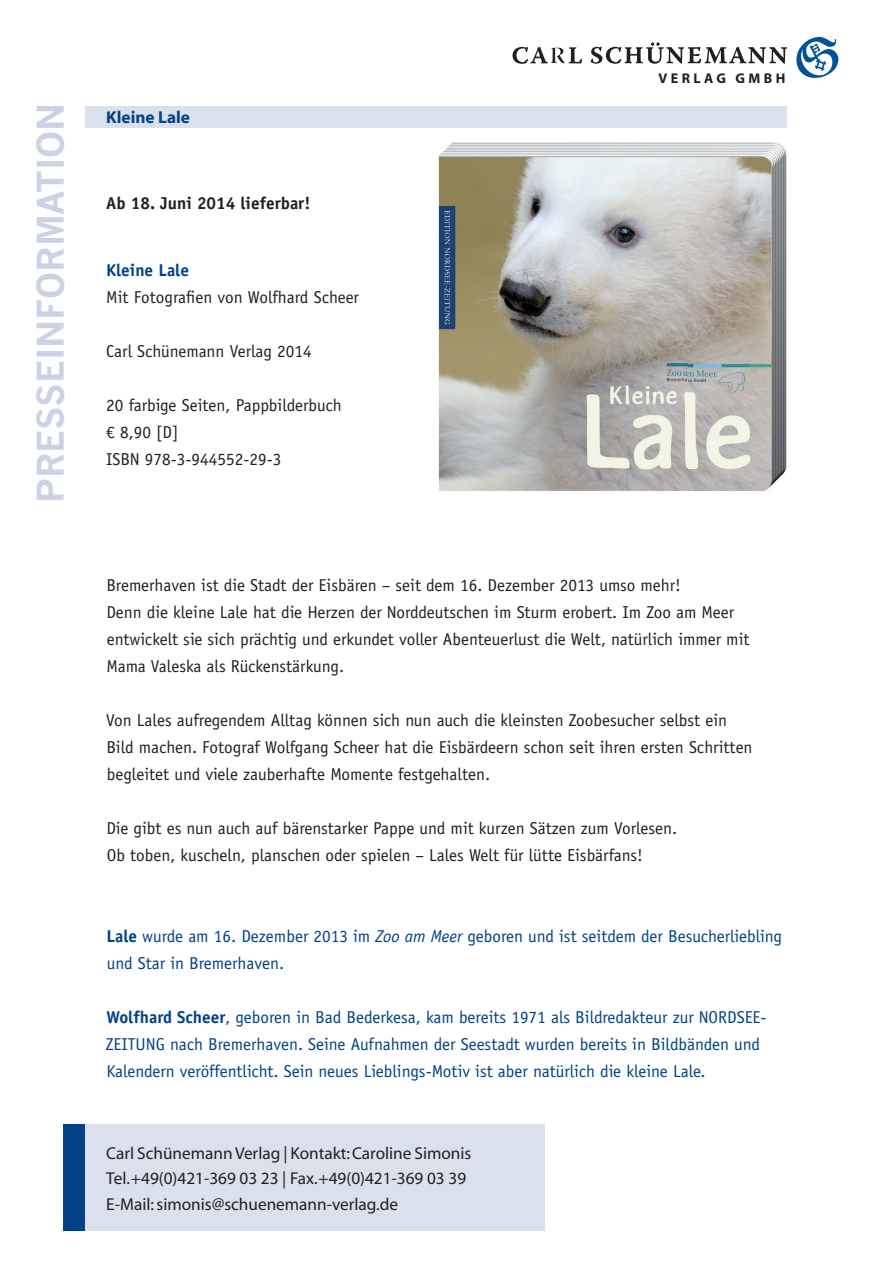
<style>
.page{position:relative;width:893px;height:1263px;background:#fff}
.page>*{position:absolute;margin:0;border:0;box-sizing:border-box;transform-origin:0 0}
.t1{font:700 36px "News Gothic";color:#ccd1e5}
.t2{font:17.25px/27px "Officina Sans Std";color:#231f20}
.t3{font:17.25px/27px "Officina Sans Std";color:#014286}
.t4{font:17.25px/25.5px "Myriad";color:#231f20}
.t5{font:700 17.25px "Officina Sans Std";color:#231f20}
.t6{font:700 17.25px "Officina Sans Std";color:#014286}
.t7{font:700 17.25px "Myriad";color:#014286}
.t8{font:700 14.1px "Myriad";letter-spacing:.24em;color:#231f20}
.s1{font-weight:700}
.s2{font-style:italic}
</style>
<div class="page">
<div style="left:85px;top:107px;width:702px;height:21px;background:#dbe0ed"></div>
<div style="left:64px;top:1125px;width:21px;height:106px;background:#014286"></div>
<div style="left:85px;top:1125px;width:459px;height:106px;background:#dbe0ed"></div>
<svg style="left:591px;top:42px;width:196px;height:22px"></svg>
<svg style="left:796px;top:37px;width:42px;height:41px"></svg>
<svg style="left:513px;top:47px;width:69px;height:17px"></svg>
<img style="left:438px;top:142px;width:349px;height:349px">
<h1 class="t1" style="left:28px;top:503px;width:402px;rotate:-90deg">PRESSEINFORMATION</h1>
<p class="t7" style="left:106px;top:109px;width:85px">Kleine Lale</p>
<p class="t5" style="left:106px;top:192px;width:206px">Ab 18. Juni 2014 lieferbar!</p>
<p class="t6" style="left:106px;top:260px;width:84px">Kleine Lale</p>
<p class="t2" style="left:106px;top:284px;width:254px">Mit Fotografien von Wolfhard Scheer</p>
<p class="t2" style="left:106px;top:338px;width:207px">Carl Schünemann Verlag 2014</p>
<p class="t2" style="left:106px;top:392px;width:237px">20 farbige Seiten, Pappbilderbuch € 8,90 [D]<br>ISBN 978-3-944552-29-3</p>
<p class="t8" style="left:658px;top:71px;width:128px">VERLAG GMBH</p>
<p class="t2" style="left:106px;top:571px;width:645px">Bremerhaven ist die Stadt der Eisbären – seit dem 16. Dezember 2013 umso mehr!<br>Denn die kleine Lale hat die Herzen der Norddeutschen im Sturm erobert. Im Zoo am Meer entwickelt sie sich prächtig und erkundet voller Abenteuerlust die Welt, natürlich immer mit Mama Valeska als Rückenstärkung.</p>
<p class="t2" style="left:106px;top:706px;width:648px">Von Lales aufregendem Alltag können sich nun auch die kleinsten Zoobesucher selbst ein<br>Bild machen. Fotograf Wolfgang Scheer hat die Eisbärdeern schon seit ihren ersten Schritten begleitet und viele zauberhafte Momente festgehalten.</p>
<p class="t2" style="left:106px;top:814px;width:572px">Die gibt es nun auch auf bärenstarker Pappe und mit kurzen Sätzen zum Vorlesen.<br>Ob toben, kuscheln, planschen oder spielen – Lales Welt für lütte Eisbärfans!</p>
<p class="t3" style="left:107px;top:922px;width:677px"><span class="s1">Lale</span> wurde am 16. Dezember 2013 im <span class="s2">Zoo am Meer</span> geboren und ist seitdem der Besucherliebling und Star in Bremerhaven.</p>
<p class="t3" style="left:106px;top:1003px;width:662px"><span class="s1">Wolfhard Scheer</span>, geboren in Bad Bederkesa, kam bereits 1971 als Bildredakteur zur NORDSEE-<br>ZEITUNG nach Bremerhaven. Seine Aufnahmen der Seestadt wurden bereits in Bildbänden und<br>Kalendern veröffentlicht. Sein neues Lieblings-Motiv ist aber natürlich die kleine Lale.</p>
<p class="t4" style="left:106px;top:1141px;width:367px">Carl Schünemann Verlag | Kontakt: Caroline Simonis<br>Tel.+49(0)421-369 03 23 | Fax.+49(0)421-369 03 39<br>E-Mail: simonis@schuenemann-verlag.de</p>
</div>
